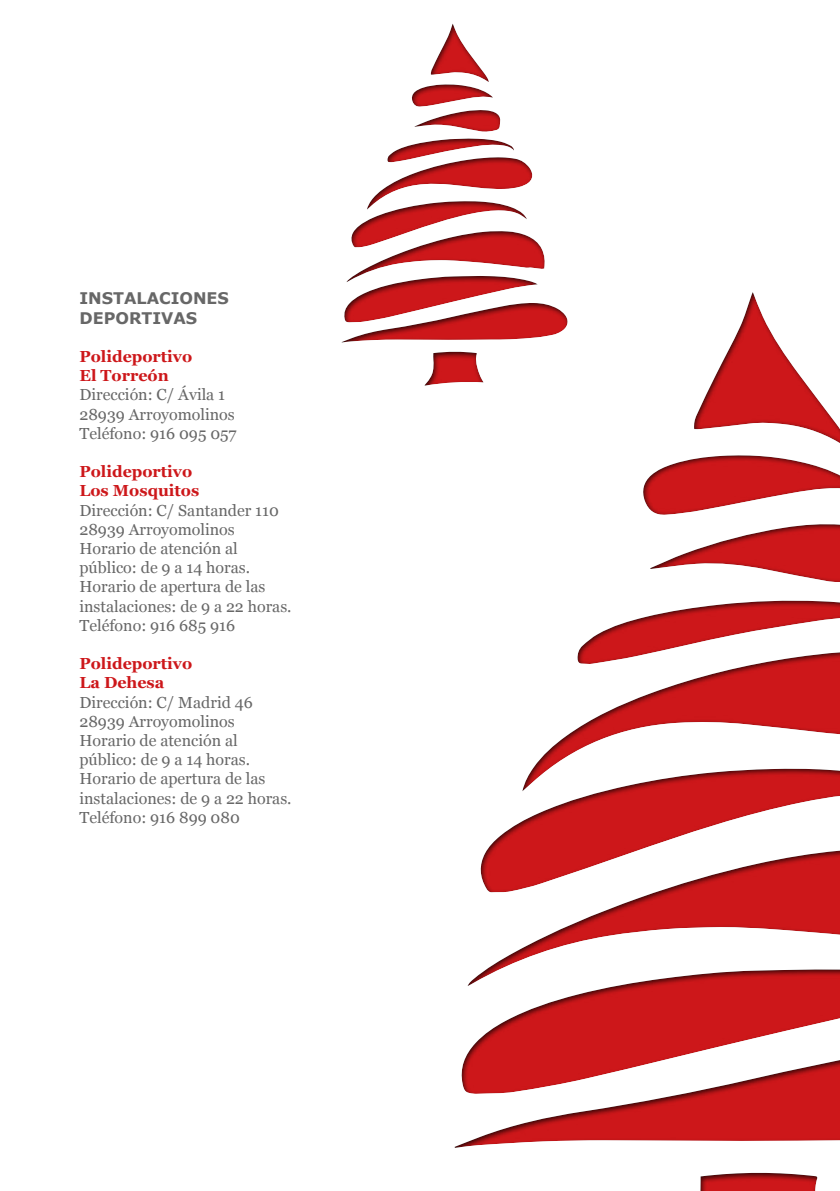
<style>
.page{position:relative;width:840px;height:1191px;background:#fff}
.page>*{position:absolute;margin:0;border:0;box-sizing:border-box;transform-origin:0 0}
.t1{font:16px/19.2px "Georgia";color:#676767}
.t2{font:700 16px/19.2px "Georgia";color:#cd171a}
.t3{font:700 16px/19.2px "Verdana";color:#676767}
</style>
<div class="page">
<div style="left:338px;top:20px;width:230px;height:366px;background:#000;opacity:.75"></div>
<div style="left:451px;top:290px;width:388px;height:901px;background:#000;opacity:.75"></div>
<p class="t3" style="left:79px;top:289px;width:151px">INSTALACIONES<br>DEPORTIVAS</p>
<p class="t2" style="left:79px;top:346px;width:114px">Polideportivo<br>El Torreón</p>
<p class="t1" style="left:79px;top:384px;width:159px">Dirección: C/ Ávila 1<br>28939 Arroyomolinos<br>Teléfono: 916 095 057</p>
<p class="t2" style="left:79px;top:461px;width:121px">Polideportivo<br>Los Mosquitos</p>
<p class="t1" style="left:79px;top:500px;width:213px">Dirección: C/ Santander 110<br>28939 Arroyomolinos<br>Horario de atención al público: de 9 a 14 horas.<br>Horario de apertura de las instalaciones: de 9 a 22 horas.<br>Teléfono: 916 685 916</p>
<p class="t2" style="left:79px;top:653px;width:114px">Polideportivo<br>La Dehesa</p>
<p class="t1" style="left:79px;top:692px;width:213px">Dirección: C/ Madrid 46<br>28939 Arroyomolinos<br>Horario de atención al público: de 9 a 14 horas.<br>Horario de apertura de las instalaciones: de 9 a 22 horas.<br>Teléfono: 916 899 080</p>
</div>
